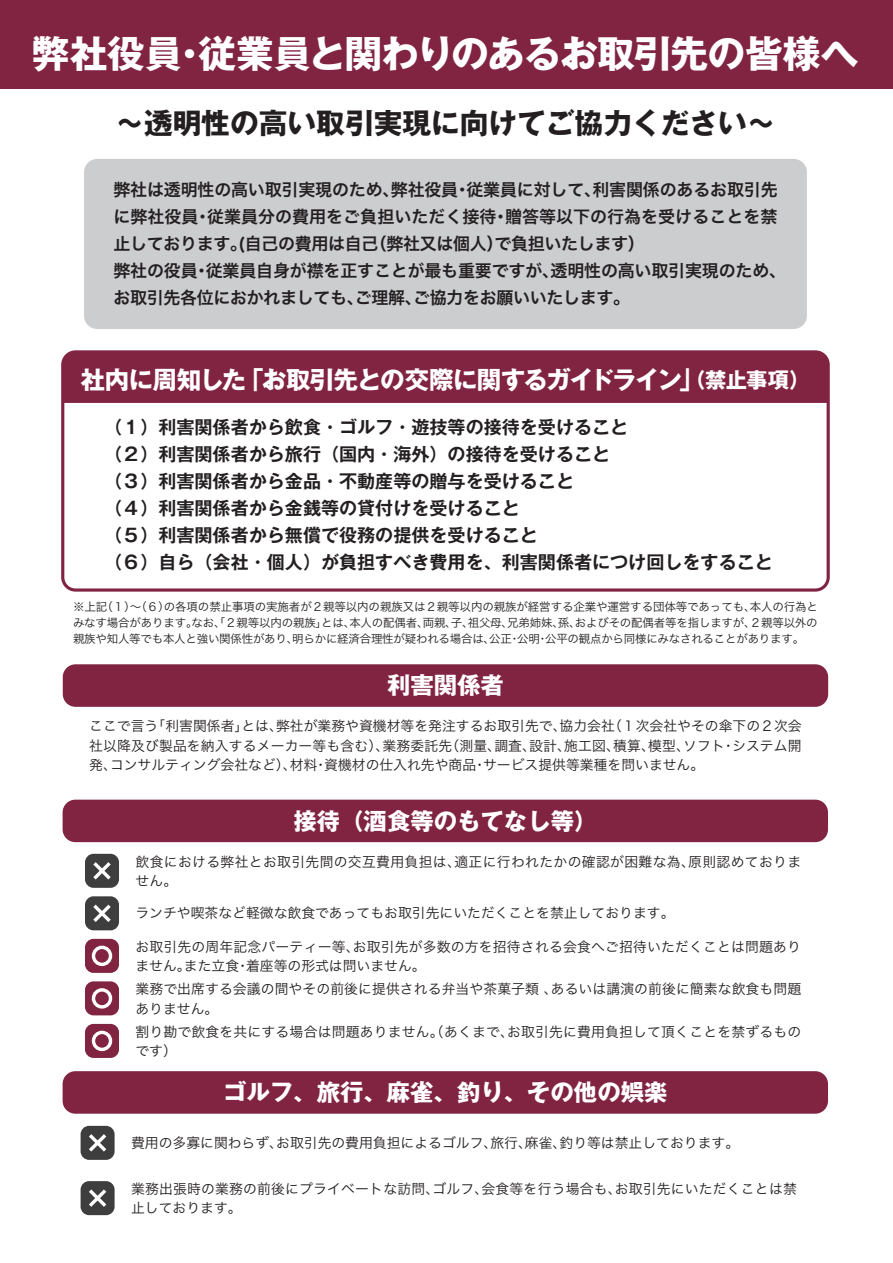
<style>
.page{position:relative;width:893px;height:1263px;background:#fff}
.page>*{position:absolute;margin:0;border:0;box-sizing:border-box;transform-origin:0 0}
.t1{font:700 37.8px "Gothic MB101 Pro";letter-spacing:-.025em;color:#fff}
.t2{font:700 28.65px "Gothic MB101 Pro";color:#231f20}
.t3{font:700 24.45px "Gothic MB101 Pro";letter-spacing:-.03em;color:#fff}
.t4{font:700 23.4px "Gothic MB101 Pro";color:#fff}
.t5{font:700 18px/27px "Gothic MB101 Pro De";color:#231f20}
.t6{font:16.95px/27px "Hira Kaku Pro W6";letter-spacing:-.01em;color:#231f20}
.t7{font:13.8px/19.5px "Hira Kaku Pro W3";letter-spacing:.005em;color:#231f20}
.t8{font:13.8px/19.5px "Hira Kaku Pro W3";letter-spacing:.025em;color:#231f20}
.t9{font:11.55px/15.8px "Hira Kaku Pro W3";letter-spacing:-.02em;color:#231f20;text-align:justify}
.s1{font-size:21.3px}
</style>
<div class="page">
<div style="left:61px;top:350px;width:769px;height:242px;border:3px solid #812442;border-radius:13px"></div>
<div style="left:84px;top:159px;width:723px;height:170px;background:#cccdcf;border-radius:13px"></div>
<div style="left:63px;top:352px;width:765px;height:51px;background:#812442"></div>
<div style="left:63px;top:664px;width:765px;height:43px;background:#812442;border-radius:13px"></div>
<div style="left:63px;top:800px;width:765px;height:42px;background:#812442;border-radius:13px"></div>
<div style="left:85px;top:939px;width:34px;height:34px;background:#812442;border-radius:9px"></div>
<div style="left:92px;top:946px;width:20px;height:20px;border:3px solid #fff;border-radius:50%"></div>
<div style="left:85px;top:854px;width:34px;height:34px;background:#3e3e3f;border-radius:9px"></div>
<svg style="left:93px;top:862px;width:18px;height:18px"></svg>
<div style="left:85px;top:896px;width:34px;height:34px;background:#3e3e3f;border-radius:9px"></div>
<svg style="left:93px;top:904px;width:18px;height:18px"></svg>
<div style="left:63px;top:1071px;width:765px;height:43px;background:#812442;border-radius:13px"></div>
<div style="left:81px;top:1126px;width:34px;height:34px;background:#3e3e3f;border-radius:9px"></div>
<svg style="left:89px;top:1134px;width:18px;height:18px"></svg>
<div style="left:81px;top:1181px;width:34px;height:34px;background:#3e3e3f;border-radius:9px"></div>
<svg style="left:89px;top:1189px;width:18px;height:18px"></svg>
<div style="left:85px;top:981px;width:34px;height:34px;background:#812442;border-radius:9px"></div>
<div style="left:92px;top:988px;width:20px;height:20px;border:3px solid #fff;border-radius:50%"></div>
<div style="left:85px;top:1024px;width:34px;height:34px;background:#812442;border-radius:9px"></div>
<div style="left:92px;top:1031px;width:20px;height:20px;border:3px solid #fff;border-radius:50%"></div>
<div style="left:0;top:0;width:893px;height:89px;background:#812442"></div>
<h1 class="t1" style="left:32px;top:22px;width:829px">弊社役員・従業員と関わりのあるお取引先の皆様へ</h1>
<h2 class="t2" style="left:115px;top:99px;width:662px">～透明性の高い取引実現に向けてご協力ください～</h2>
<p class="t6" style="left:113px;top:175px;width:674px">弊社は透明性の高い取引実現のため、弊社役員・従業員に対して、利害関係のあるお取引先に弊社役員・従業員分の費用をご負担いただく接待・贈答等以下の行為を受けることを禁止しております。(自己の費用は自己（弊社又は個人）で負担いたします）<br>弊社の役員・従業員自身が襟を正すことが最も重要ですが、透明性の高い取引実現のため、お取引先各位におかれましても、ご理解、ご協力をお願いいたします。</p>
<h3 class="t3" style="left:81px;top:359px;width:731px">社内に周知した「お取引先との交際に関するガイドライン」<span class="s1">（禁止事項）</span></h3>
<h3 class="t5" style="left:104px;top:411px;width:670px">（１）利害関係者から飲食・ゴルフ・遊技等の接待を受けること<br>（２）利害関係者から旅行（国内・海外）の接待を受けること<br>（３）利害関係者から金品・不動産等の贈与を受けること<br>（４）利害関係者から金銭等の貸付けを受けること<br>（５）利害関係者から無償で役務の提供を受けること<br>（６）自ら（会社・個人）が負担すべき費用を、利害関係者につけ回しをすること</h3>
<p class="t9" style="left:73px;top:598px;width:747px">※上記（１）～（６）の各項の禁止事項の実施者が２親等以内の親族又は２親等以内の親族が経営する企業や運営する団体等であっても、本人の行為とみなす場合があります。なお、「２親等以内の親族」とは、本人の配偶者、両親、子、祖父母、兄弟姉妹、孫、およびその配偶者等を指しますが、２親等以外の親族や知人等でも本人と強い関係性があり、明らかに経済合理性が疑われる場合は、公正・公明・公平の観点から同様にみなされることがあります。　</p>
<h3 class="t4" style="left:387px;top:666px;width:118px">利害関係者</h3>
<p class="t7" style="left:89px;top:715px;width:714px;text-align:justify">ここで言う「利害関係者」とは、弊社が業務や資機材等を発注するお取引先で、協力会社（１次会社やその傘下の２次会社以降及び製品を納入するメーカー等も含む）、業務委託先（測量、調査、設計、施工図、積算、模型、ソフト・システム開発、コンサルティング会社など）、材料・資機材の仕入れ先や商品・サービス提供等業種を問いません。</p>
<h3 class="t4" style="left:293px;top:801px;width:306px">接待（酒食等のもてなし等）</h3>
<p class="t8" style="left:135px;top:851px;width:667px">飲食における弊社とお取引先間の交互費用負担は、適正に行われたかの確認が困難な為、原則認めておりません。</p>
<p class="t7" style="left:135px;top:902px;width:540px">ランチや喫茶など軽微な飲食であってもお取引先にいただくことを禁止しております。</p>
<p class="t7" style="left:135px;top:936px;width:667px">お取引先の周年記念パーティー等、お取引先が多数の方を招待される会食へご招待いただくことは問題ありません。また立食・着座等の形式は問いません。</p>
<p class="t7" style="left:135px;top:978px;width:667px">業務で出席する会議の間やその前後に提供される弁当や茶菓子類 、あるいは講演の前後に簡素な飲食も問題ありません。</p>
<p class="t7" style="left:135px;top:1021px;width:667px">割り勘で飲食を共にする場合は問題ありません。（あくまで、お取引先に費用負担して頂くことを禁ずるものです）</p>
<h3 class="t4" style="left:223px;top:1072px;width:446px">ゴルフ、旅行、麻雀、釣り、その他の娯楽</h3>
<p class="t7" style="left:131px;top:1132px;width:610px">費用の多寡に関わらず、お取引先の費用負担によるゴルフ、旅行、麻雀、釣り等は禁止しております。</p>
<p class="t7" style="left:131px;top:1178px;width:667px">業務出張時の業務の前後にプライベートな訪問、ゴルフ、会食等を行う場合も、お取引先にいただくことは禁止しております。</p>
</div>
